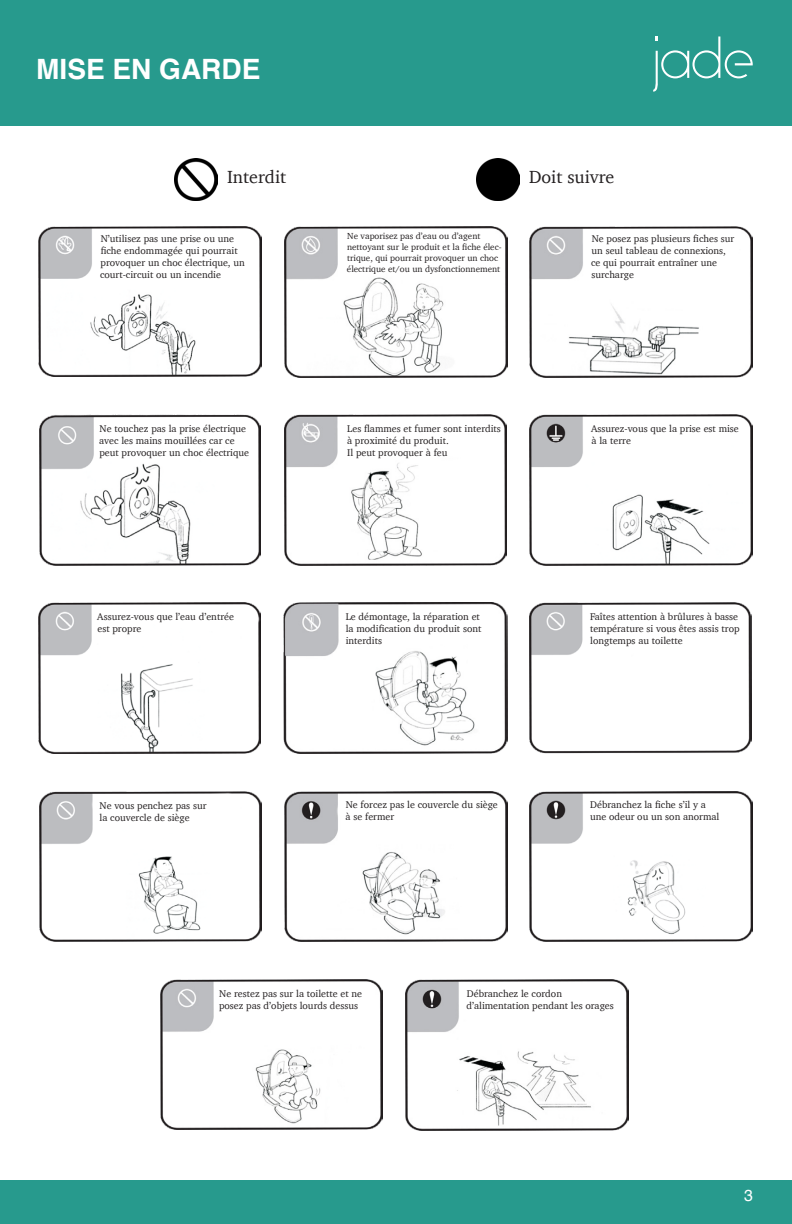
<style>
.page{position:relative;width:792px;height:1224px;background:#fff}
.page>*{position:absolute;margin:0;border:0;box-sizing:border-box;transform-origin:0 0}
.t1{font:700 28px "Helvetica";color:#fff}
.t2{font:18px "Charter";color:#231f20}
.t3{font:16px "Helvetica";color:#fff}
.t4{font:10px/12px "Charter";color:#231f20}
.t5{font:9px/10.8px "Charter";color:#231f20}
</style>
<div class="page">
<div style="left:0;top:0;width:792px;height:126px;background:#279a8d"></div>
<div style="left:0;top:1180px;width:792px;height:44px;background:#279a8d"></div>
<svg style="left:653px;top:36px;width:100px;height:56px"></svg>
<img style="left:174px;top:158px;width:43px;height:43px">
<img style="left:477px;top:158px;width:43px;height:43px">
<img style="left:39px;top:227px;width:222px;height:150px">
<img style="left:40px;top:415px;width:221px;height:150px">
<img style="left:39px;top:603px;width:222px;height:150px">
<img style="left:161px;top:979px;width:222px;height:151px">
<img style="left:284px;top:227px;width:223px;height:150px">
<img style="left:284px;top:415px;width:223px;height:151px">
<img style="left:283px;top:603px;width:224px;height:151px">
<img style="left:284px;top:791px;width:223px;height:151px">
<img style="left:406px;top:979px;width:223px;height:151px">
<img style="left:529px;top:227px;width:223px;height:150px">
<img style="left:529px;top:415px;width:223px;height:151px">
<img style="left:529px;top:603px;width:222px;height:151px">
<img style="left:529px;top:791px;width:223px;height:151px">
<img style="left:39px;top:791px;width:223px;height:151px">
<p class="t1" style="left:36px;top:46px;width:226px">MISE EN GARDE</p>
<p class="t2" style="left:227px;top:161px;width:61px">Interdit</p>
<p class="t2" style="left:529px;top:161px;width:87px">Doit suivre</p>
<p class="t4" style="left:100px;top:233px;width:146px">N’utilisez pas une prise ou une fiche endommagée qui pourrait provoquer un choc électrique, un court-circuit ou un incendie</p>
<p class="t5" style="left:347px;top:231px;width:156px">Ne vaporisez pas d’eau ou d’agent nettoyant sur le produit et la fiche élec&shy;trique, qui pourrait provoquer un choc électrique et/ou un dysfonctionnement</p>
<p class="t4" style="left:591px;top:233px;width:145px">Ne posez pas plusieurs fiches sur un seul tableau de connexions, ce qui pourrait entraîner une surcharge</p>
<p class="t4" style="left:99px;top:422px;width:151px">Ne touchez pas la prise électrique avec les mains mouillées car ce peut provoquer un choc électrique</p>
<p class="t4" style="left:347px;top:422px;width:155px">Les flammes et fumer sont interdits à proximité du produit.</p>
<p class="t4" style="left:347px;top:446px;width:102px">Il peut provoquer à feu</p>
<p class="t4" style="left:591px;top:422px;width:149px">Assurez-vous que la prise est mise à la terre</p>
<p class="t4" style="left:97px;top:610px;width:138px">Assurez-vous que l’eau d’entrée est propre</p>
<p class="t4" style="left:346px;top:610px;width:137px">Le démontage, la réparation et la modification du produit sont interdits</p>
<p class="t4" style="left:590px;top:610px;width:151px">Faîtes attention à brûlures à basse température si vous êtes assis trop longtemps au toilette</p>
<p class="t4" style="left:100px;top:799px;width:109px">Ne vous penchez pas sur la couvercle de siège</p>
<p class="t4" style="left:346px;top:799px;width:154px">Ne forcez pas le couvercle du siège à se fermer</p>
<p class="t4" style="left:590px;top:799px;width:131px">Débranchez la fiche s’il y a une odeur ou un son anormal</p>
<p class="t4" style="left:219px;top:987px;width:145px">Ne restez pas sur la toilette et ne posez pas d’objets lourds dessus</p>
<p class="t4" style="left:467px;top:987px;width:149px">Débranchez le cordon d’alimentation pendant les orages</p>
<h3 class="t3" style="left:744px;top:1184px;width:10px">3</h3>
</div>
